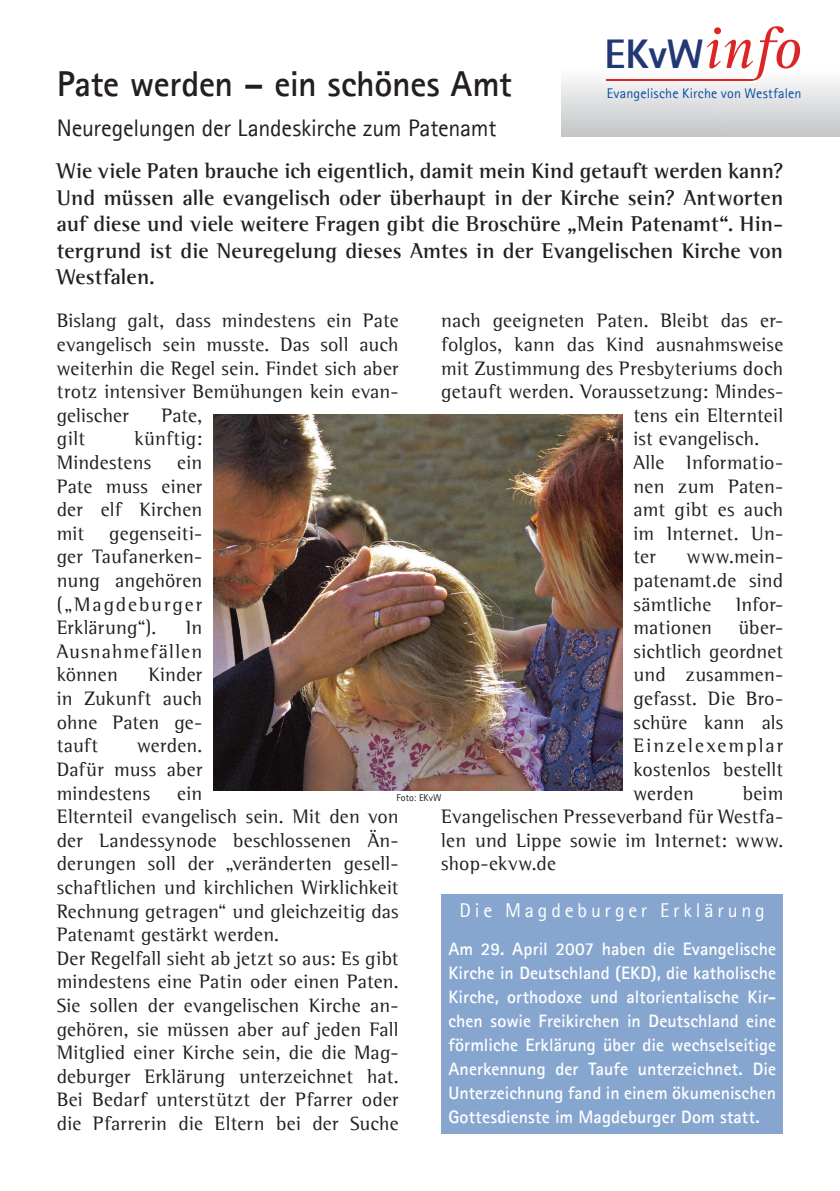
<style>
.page{position:relative;width:840px;height:1191px;background:#fff}
.page>*{position:absolute;margin:0;border:0;box-sizing:border-box;transform-origin:0 0}
.t1{font:800 40.4px "Agfa Rotis Sans Serif";color:#223875}
.t2{font:700 36px "Agfa Rotis Sans Serif";letter-spacing:-.01em;color:#231f20}
.t3{font:24px "Agfa Rotis Sans Serif";letter-spacing:-.01em;color:#231f20}
.t4{font:700 22px/26.4px "Agfa Rotis Semi Serif";color:#231f20;text-align:justify}
.t5{font:20px/23.6px "Agfa Rotis Semi Serif";letter-spacing:.01em;color:#231f20;text-align:justify}
.t6{font:20px "Agfa Rotis Sans Serif";letter-spacing:.19em;color:#fff}
.t7{font:700 18px/24px "Agfa Rotis Sans Serif";letter-spacing:.005em;color:#fff;text-align:justify}
.t8{font:14px "Agfa Rotis Sans Serif";letter-spacing:.01em;color:#0d4da1}
.t9{font:10px "Agfa Rotis Sans Serif";color:#231f20}
.s1{font-family:"Agfa Rotis Serif";font-weight:400;font-style:italic;font-size:60px;color:#dd2526}
</style>
<div class="page">
<svg style="left:561px;top:79px;width:278px;height:57px;background:#dbdcdd"></svg>
<hr style="left:606px;top:79px;width:147px;height:2px;background:#dd2526">
<div style="left:441px;top:894px;width:341px;height:240px;background:#86a6d0"></div>
<img style="left:213px;top:414px;width:409px;height:376px">
<h1 class="t1" style="left:604px;top:29px;width:198px">EKvW<span class="s1">info</span></h1>
<p class="t8" style="left:606px;top:84px;width:196px">Evangelische Kirche von Westfalen</p>
<h2 class="t2" style="left:57px;top:61px;width:456px">Pate werden – ein schönes Amt</h2>
<p class="t3" style="left:57px;top:114px;width:441px">Neuregelungen der Landeskirche zum Patenamt</p>
<p class="t4" style="left:57px;top:158px;width:727px">Wie viele Paten brauche ich eigentlich, damit mein Kind getauft werden kann?<br>Und müssen alle evangelisch oder überhaupt in der Kirche sein? Antworten auf diese und viele weitere Fragen gibt die Broschüre „Mein Patenamt“. Hin&shy;tergrund ist die Neuregelung dieses Amtes in der Evangelischen Kirche von Westfalen.</p>
<p class="t5" style="left:57px;top:309px;width:343px">Bislang galt, dass mindestens ein Pate evangelisch sein musste. Das soll auch weiterhin die Regel sein. Findet sich aber trotz intensiver Bemühungen kein evan&shy;gelischer</p>
<p class="t5" style="left:441px;top:309px;width:343px">nach geeigneten Paten. Bleibt das er-</p>
<p class="t5" style="left:441px;top:332px;width:343px">folglos, kann das Kind ausnahmsweise</p>
<p class="t5" style="left:441px;top:356px;width:343px">mit Zustimmung des Presbyteriums doch</p>
<p class="t5" style="left:441px;top:379px;width:343px">getauft werden. Voraussetzung: Mindes-</p>
<p class="t5" style="left:633px;top:403px;width:151px">tens ein Elternteil</p>
<p class="t5" style="left:633px;top:427px;width:127px">ist evangelisch.</p>
<p class="t5" style="left:633px;top:450px;width:151px">Alle Informatio-</p>
<p class="t5" style="left:633px;top:474px;width:151px">nen zum Paten-</p>
<p class="t5" style="left:633px;top:497px;width:151px">amt gibt es auch</p>
<p class="t5" style="left:633px;top:521px;width:151px">im Internet. Un-</p>
<p class="t5" style="left:633px;top:545px;width:24px">ter</p>
<p class="t5" style="left:161px;top:403px;width:42px">Pate,</p>
<p class="t5" style="left:57px;top:427px;width:147px;text-indent:78px">künftig:<br>Mindestens</p>
<p class="t5" style="left:57px;top:427px;width:30px">gilt</p>
<p class="t5" style="left:57px;top:450px;width:147px;text-indent:120px">ein Pate muss einer der elf Kirchen mit</p>
<p class="t5" style="left:57px;top:521px;width:147px;text-indent:52px">gegenseiti&shy;ger Taufanerken&shy;nung angehören („Magdeburger Erklärung“).</p>
<p class="t5" style="left:633px;top:545px;width:151px;text-indent:53px">www.mein&shy;patenamt.de sind sämtliche Infor&shy;mationen</p>
<p class="t5" style="left:633px;top:615px;width:151px;text-indent:105px">über&shy;sichtlich geordnet und zusammen&shy;gefasst. Die Bro&shy;schüre kann als Einzelexemplar kostenlos bestellt werden</p>
<p class="t5" style="left:57px;top:615px;width:147px;text-indent:129px">In Ausnahmefällen können</p>
<p class="t5" style="left:57px;top:663px;width:147px;text-indent:92px">Kinder in Zukunft auch ohne Paten ge&shy;tauft</p>
<p class="t5" style="left:57px;top:733px;width:147px;text-indent:80px">werden.<br>Dafür muss aber mindestens</p>
<p class="t5" style="left:441px;top:781px;width:343px;text-indent:301px">beim Evangelischen Presseverband für Westfa&shy;len und Lippe sowie im Internet: www. shop-ekvw.de</p>
<p class="t5" style="left:57px;top:781px;width:343px;text-align:left;text-indent:120px">ein<br>Elternteil evangelisch sein. Mit den von der Landessynode beschlossenen Än&shy;derungen soll der „veränderten gesell&shy;schaftlichen und kirchlichen Wirklichkeit Rechnung getragen“ und gleichzeitig das Patenamt gestärkt werden.<br>Der Regelfall sieht ab jetzt so aus: Es gibt mindestens eine Patin oder einen Paten.<br>Sie sollen der evangelischen Kirche an&shy;gehören, sie müssen aber auf jeden Fall Mitglied einer Kirche sein, die die Mag&shy;deburger Erklärung unterzeichnet hat.<br>Bei Bedarf unterstützt der Pfarrer oder die Pfarrerin die Eltern bei der Suche</p>
<p class="t9" style="left:396px;top:792px;width:46px">Foto: EKvW</p>
<p class="t6" style="left:459px;top:898px;width:306px">Die Magdeburger Erklärung</p>
<p class="t7" style="left:448px;top:937px;width:329px">Am 29. April 2007 haben die Evangelische Kirche in Deutschland (EKD), die katholische Kirche, orthodoxe und altorientalische Kir&shy;chen sowie Freikirchen in Deutschland eine förmliche Erklärung über die wechselseitige Anerkennung der Taufe unterzeichnet. Die Unterzeichnung fand in einem ökumenischen Gottesdienste im Magdeburger Dom statt.</p>
</div>
